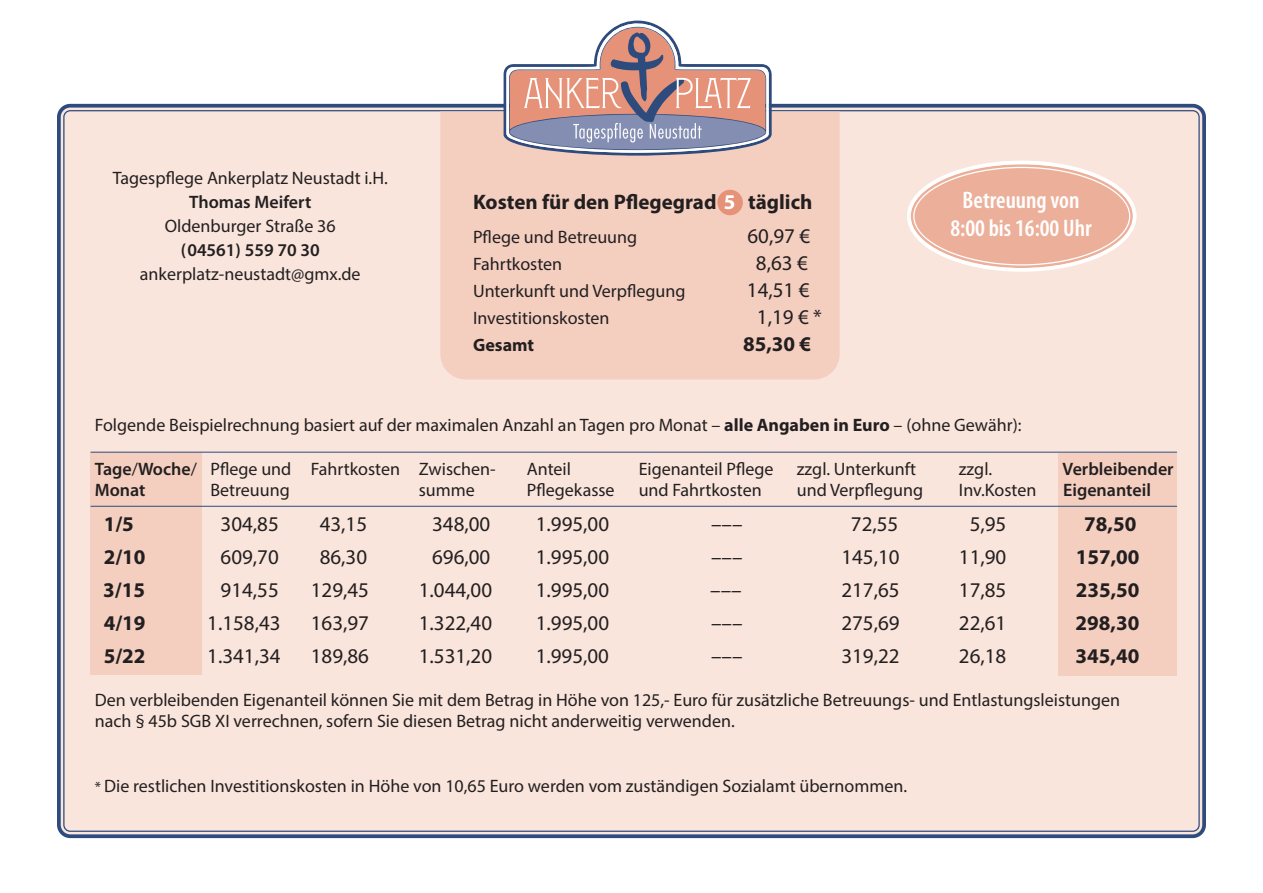
<style>
.page{position:relative;width:1263px;height:893px;background:#fff}
.page>*{position:absolute;margin:0;border:0;box-sizing:border-box;transform-origin:0 0}
.t1{font:600 condensed 24px/27.6px "Myriad Pro";color:#fff;text-align:center}
.t2{font:21px "Myriad Pro";color:#231f20}
.t3{font:700 21px "Myriad Pro";color:#231f20}
.t4{font:18px/21.6px "Myriad Pro";color:#231f20}
.t5{font:600 18px "Myriad Pro";color:#231f20}
.t6{font:700 18px "Myriad Pro";color:#231f20}
.s1{color:#fff}
.s2{font-weight:700}
.s3{font-weight:600}
.s4{font-size:15px}
</style>
<div class="page">
<div style="left:61px;top:108px;width:1141px;height:726px;background:#f9e5dc;border-radius:10px"></div>
<div style="left:57px;top:104px;width:1149px;height:734px;border:4px solid #2e4b7d;border-radius:11px"></div>
<div style="left:440px;top:112px;width:400px;height:267px;background:#f4cfc0"></div>
<svg style="left:504px;top:20px;width:268px;height:136px"></svg>
<div style="left:91px;top:452px;width:111px;height:222px;background:#f4cfc0"></div>
<div style="left:1058px;top:453px;width:119px;height:222px;background:#f4cfc0"></div>
<div style="left:717px;top:190px;width:26px;height:25px;background:#e59279;border-radius:50%"></div>
<hr style="left:91px;top:452px;width:1086px;height:1px;background:#2e4b7d">
<hr style="left:91px;top:506px;width:1086px;height:1px;background:#2e4b7d">
<div style="left:911px;top:164px;width:222px;height:104px;background:#ecb09a;border-radius:50%"></div>
<div style="left:907px;top:161px;width:229px;height:111px;border:4px solid #fff;border-radius:50%"></div>
<p class="t4" style="left:113px;top:167px;width:277px">Tagespflege Ankerplatz Neustadt i.H.</p>
<p class="t5" style="left:189px;top:192px;width:124px">Thomas Meifert</p>
<p class="t4" style="left:165px;top:215px;width:172px">Oldenburger Straße 36</p>
<p class="t5" style="left:181px;top:240px;width:140px">(04561) 559 70 30</p>
<p class="t4" style="left:140px;top:263px;width:222px">ankerplatz-neustadt@gmx.de</p>
<p class="t3" style="left:473px;top:188px;width:341px">Kosten für den Pflegegrad <span class="s1">5</span> täglich</p>
<p class="t4" style="left:473px;top:226px;width:166px">Pflege und Betreuung</p>
<p class="t2" style="left:747px;top:223px;width:64px">60,97 €</p>
<p class="t4" style="left:473px;top:253px;width:91px">Fahrtkosten</p>
<p class="t2" style="left:756px;top:250px;width:53px">8,63 €</p>
<p class="t4" style="left:473px;top:280px;width:214px">Unterkunft und Verpflegung</p>
<p class="t2" style="left:747px;top:277px;width:64px">14,51 €</p>
<p class="t4" style="left:473px;top:307px;width:138px">Investitionskosten</p>
<p class="t2" style="left:757px;top:304px;width:67px">1,19 € *</p>
<p class="t6" style="left:473px;top:333px;width:63px">Gesamt</p>
<p class="t3" style="left:743px;top:331px;width:69px">85,30 €</p>
<h1 class="t1" style="left:950px;top:187px;width:143px">Betreuung von<br>8:00 bis 16:00 Uhr</h1>
<p class="t4" style="left:95px;top:414px;width:928px">Folgende Beispielrechnung basiert auf der maximalen Anzahl an Tagen pro Monat – <span class="s2">alle Angaben in Euro</span> – (ohne Gewähr):</p>
<p class="t4" style="left:95px;top:457px;width:402px"><span class="s3">Tage</span>/<span class="s3">Woche</span>/ Pflege und Fahrtkosten Zwischen-</p>
<p class="t4" style="left:527px;top:457px;width:46px">Anteil</p>
<p class="t4" style="left:639px;top:457px;width:136px">Eigenanteil Pflege</p>
<p class="t4" style="left:797px;top:457px;width:121px">zzgl. Unterkunft</p>
<p class="t4" style="left:959px;top:457px;width:35px">zzgl.</p>
<p class="t5" style="left:1062px;top:458px;width:113px">Verbleibender</p>
<p class="t5" style="left:95px;top:480px;width:52px">Monat</p>
<p class="t4" style="left:210px;top:479px;width:81px">Betreuung</p>
<p class="t4" style="left:419px;top:479px;width:58px">summe</p>
<p class="t4" style="left:527px;top:479px;width:89px">Pflegekasse</p>
<p class="t4" style="left:639px;top:479px;width:125px">und Fahrtkosten</p>
<p class="t4" style="left:797px;top:479px;width:128px">und Verpflegung</p>
<p class="t4" style="left:959px;top:479px;width:79px">Inv.Kosten</p>
<p class="t5" style="left:1063px;top:480px;width:89px">Eigenanteil</p>
<p class="t3" style="left:104px;top:510px;width:32px">1/5</p>
<p class="t2" style="left:221px;top:511px;width:60px">304,85</p>
<p class="t2" style="left:320px;top:511px;width:49px">43,15</p>
<p class="t2" style="left:432px;top:511px;width:60px">348,00</p>
<p class="t2" style="left:536px;top:511px;width:75px">1.995,00</p>
<p class="t2" style="left:711px;top:511px;width:33px">–––</p>
<p class="t2" style="left:851px;top:511px;width:49px">72,55</p>
<p class="t2" style="left:970px;top:511px;width:38px">5,95</p>
<p class="t3" style="left:1084px;top:510px;width:54px">78,50</p>
<p class="t3" style="left:104px;top:543px;width:43px">2/10</p>
<p class="t2" style="left:221px;top:544px;width:60px">609,70</p>
<p class="t2" style="left:320px;top:544px;width:49px">86,30</p>
<p class="t2" style="left:432px;top:544px;width:60px">696,00</p>
<p class="t2" style="left:536px;top:544px;width:75px">1.995,00</p>
<p class="t2" style="left:711px;top:544px;width:33px">–––</p>
<p class="t2" style="left:841px;top:544px;width:60px">145,10</p>
<p class="t2" style="left:959px;top:544px;width:49px">11,90</p>
<p class="t3" style="left:1076px;top:543px;width:65px">157,00</p>
<p class="t3" style="left:103px;top:576px;width:43px">3/15</p>
<p class="t2" style="left:221px;top:577px;width:60px">914,55</p>
<p class="t2" style="left:311px;top:577px;width:60px">129,45</p>
<p class="t2" style="left:419px;top:577px;width:75px">1.044,00</p>
<p class="t2" style="left:536px;top:577px;width:75px">1.995,00</p>
<p class="t2" style="left:710px;top:577px;width:33px">–––</p>
<p class="t2" style="left:841px;top:577px;width:60px">217,65</p>
<p class="t2" style="left:959px;top:577px;width:49px">17,85</p>
<p class="t3" style="left:1076px;top:576px;width:65px">235,50</p>
<p class="t3" style="left:104px;top:609px;width:43px">4/19</p>
<p class="t2" style="left:207px;top:610px;width:75px">1.158,43</p>
<p class="t2" style="left:311px;top:610px;width:60px">163,97</p>
<p class="t2" style="left:419px;top:610px;width:75px">1.322,40</p>
<p class="t2" style="left:536px;top:610px;width:75px">1.995,00</p>
<p class="t2" style="left:711px;top:610px;width:33px">–––</p>
<p class="t2" style="left:841px;top:610px;width:60px">275,69</p>
<p class="t2" style="left:959px;top:610px;width:49px">22,61</p>
<p class="t3" style="left:1075px;top:609px;width:65px">298,30</p>
<p class="t3" style="left:104px;top:642px;width:43px">5/22</p>
<p class="t2" style="left:207px;top:643px;width:75px">1.341,34</p>
<p class="t2" style="left:311px;top:643px;width:60px">189,86</p>
<p class="t2" style="left:419px;top:643px;width:75px">1.531,20</p>
<p class="t2" style="left:536px;top:643px;width:75px">1.995,00</p>
<p class="t2" style="left:711px;top:643px;width:33px">–––</p>
<p class="t2" style="left:841px;top:643px;width:60px">319,22</p>
<p class="t2" style="left:959px;top:643px;width:49px">26,18</p>
<p class="t3" style="left:1075px;top:642px;width:65px">345,40</p>
<p class="t4" style="left:95px;top:689px;width:1027px">Den verbleibenden Eigenanteil können Sie mit dem Betrag in Höhe von 125,- Euro für zusätzliche Betreuungs- und Entlastungsleistungen nach § 45b SGB XI verrechnen, sofern Sie diesen Betrag nicht anderweitig verwenden.</p>
<p class="t4" style="left:95px;top:775px;width:814px"><span class="s4">*</span> Die restlichen Investitionskosten in Höhe von 10,65 Euro werden vom zuständigen Sozialamt übernommen.</p>
</div>
